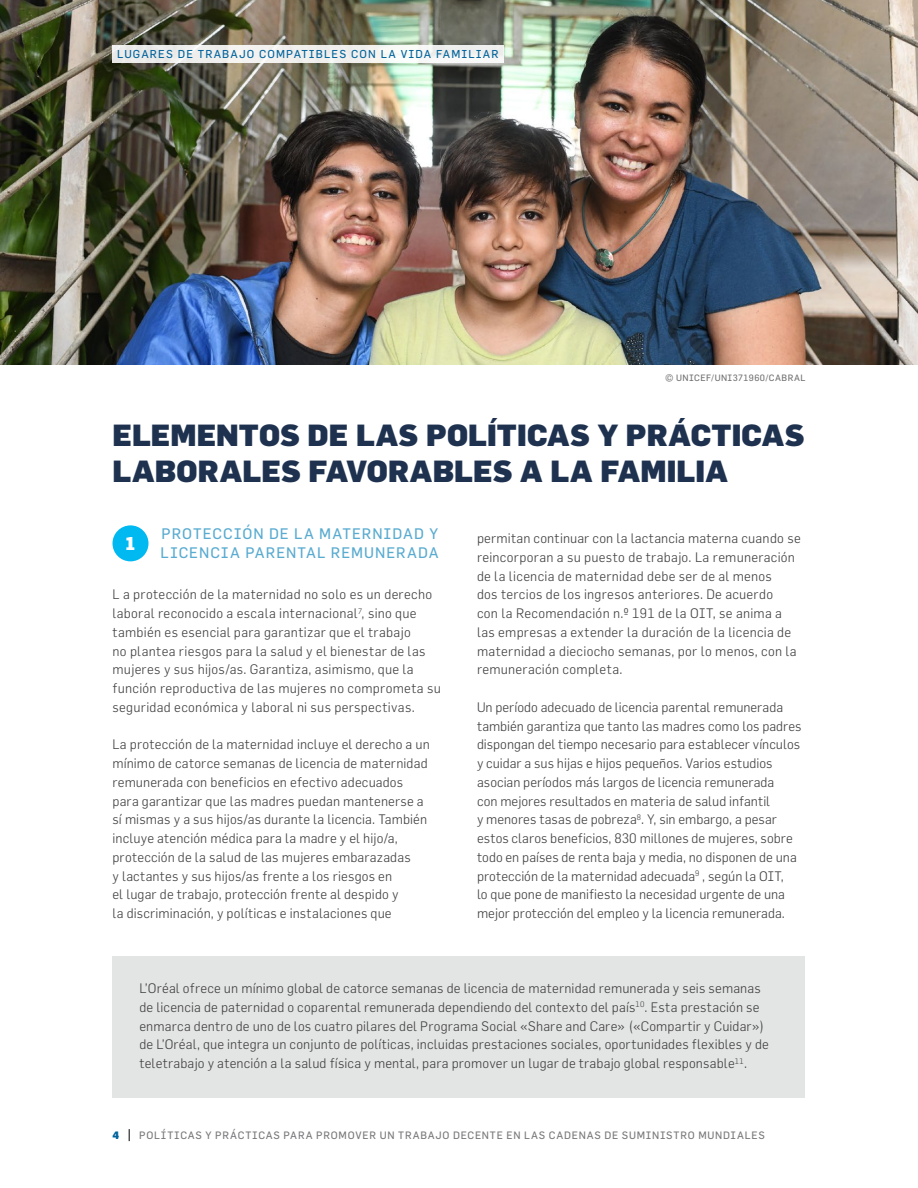
<style>
.page{position:relative;width:918px;height:1188px;background:#fff}
.page>*{position:absolute;margin:0;border:0;box-sizing:border-box;transform-origin:0 0}
.Headline_2{font:900 30px/36px "Flama";letter-spacing:.005em;color:#1e3250}
.Headline_3{font:900 18px "Flama";color:#fff}
.Headline_4{font:15px/19.5px "Flama";letter-spacing:.065em;color:#59abd0}
.Text_9_10_5{font:300 13.5px/18.8px "Flama";letter-spacing:.01em;color:#414042}
.Text_9_10_5_BOXED{font:300 13.5px/18.8px "Flama";letter-spacing:.01em;color:#414042}
.t1{font:11.25px "Flama";letter-spacing:.1em;color:#00639c}
.t2{font:10.5px "Flama";letter-spacing:.075em;color:#78777a}
.t3{font:900 10.5px "Flama";color:#00639c}
.Photo_Credit{font:9px "Flama";letter-spacing:.045em;color:#707071}
</style>
<div class="page">
<svg style="left:129px;top:1129px;width:1px;height:12px"></svg>
<div style="left:112px;top:525px;width:36px;height:36px;background:#00b9f1;border-radius:50%"></div>
<div style="left:112px;top:956px;width:694px;height:142px;background:#e3e4e4"></div>
<img style="left:0;top:0;width:918px;height:364px">
<div style="left:112px;top:45px;width:392px;height:18px;background:#f0f0ee"></div>
<p class="t1" style="left:117px;top:47px;width:383px">LUGARES DE TRABAJO COMPATIBLES CON LA VIDA FAMILIAR</p>
<p class="Photo_Credit" style="left:665px;top:372px;width:142px">© UNICEF/UNI371960/CABRAL</p>
<p class="Headline_2" style="left:112px;top:416px;width:694px">ELEMENTOS DE LAS POLÍTICAS Y PRÁCTICAS<br>LABORALES FAVORABLES A LA FAMILIA</p>
<p class="Headline_4" style="left:160px;top:523px;width:280px">PROTECCIÓN DE LA MATERNIDAD Y<br>LICENCIA PARENTAL REMUNERADA</p>
<p class="Text_9_10_5" style="left:112px;top:585px;width:330px">L a protección de la maternidad no solo es un derecho laboral reconocido a escala internacional<sup>7</sup>, sino que también es esencial para garantizar que el trabajo<br>no plantea riesgos para la salud y el bienestar de las mujeres y sus hijos/as. Garantiza, asimismo, que la función reproductiva de las mujeres no comprometa su seguridad económica y laboral ni sus perspectivas.</p>
<p class="Text_9_10_5" style="left:112px;top:735px;width:319px">La protección de la maternidad incluye el derecho a un mínimo de catorce semanas de licencia de maternidad remunerada con beneficios en efectivo adecuados para garantizar que las madres puedan mantenerse a sí mismas y a sus hijos/as durante la licencia. También incluye atención médica para la madre y el hijo/a, protección de la salud de las mujeres embarazadas<br>y lactantes y sus hijos/as frente a los riesgos en<br>el lugar de trabajo, protección frente al despido y<br>la discriminación, y políticas e instalaciones que</p>
<p class="Headline_3" style="left:126px;top:532px;width:11px">1</p>
<p class="Text_9_10_5" style="left:477px;top:529px;width:325px">permitan continuar con la lactancia materna cuando se reincorporan a su puesto de trabajo. La remuneración de la licencia de maternidad debe ser de al menos<br>dos tercios de los ingresos anteriores. De acuerdo<br>con la Recomendación n.º 191 de la OIT, se anima a las empresas a extender la duración de la licencia de maternidad a dieciocho semanas, por lo menos, con la remuneración completa.</p>
<p class="Text_9_10_5" style="left:477px;top:697px;width:326px">Un período adecuado de licencia parental remunerada también garantiza que tanto las madres como los padres dispongan del tiempo necesario para establecer vínculos y cuidar a sus hijas e hijos pequeños. Varios estudios asocian períodos más largos de licencia remunerada<br>con mejores resultados en materia de salud infantil<br>y menores tasas de pobreza<sup>8</sup>. Y, sin embargo, a pesar estos claros beneficios, 830 millones de mujeres, sobre todo en países de renta baja y media, no disponen de una protección de la maternidad adecuada<sup>9</sup> , según la OIT,<br>lo que pone de manifiesto la necesidad urgente de una mejor protección del empleo y la licencia remunerada.</p>
<p class="Text_9_10_5_BOXED" style="left:140px;top:979px;width:631px">L’Oréal ofrece un mínimo global de catorce semanas de licencia de maternidad remunerada y seis semanas de licencia de paternidad o coparental remunerada dependiendo del contexto del país<sup>10</sup>. Esta prestación se enmarca dentro de uno de los cuatro pilares del Programa Social «Share and Care» («Compartir y Cuidar») de L’Oréal, que integra un conjunto de políticas, incluidas prestaciones sociales, oportunidades flexibles y de teletrabajo y atención a la salud física y mental, para promover un lugar de trabajo global responsable<sup>11</sup>.</p>
<p class="t3" style="left:112px;top:1129px;width:8px">4</p>
<p class="t2" style="left:139px;top:1129px;width:627px">POLÍTICAS Y PRÁCTICAS PARA PROMOVER UN TRABAJO DECENTE EN LAS CADENAS DE SUMINISTRO MUNDIALES</p>
</div>
